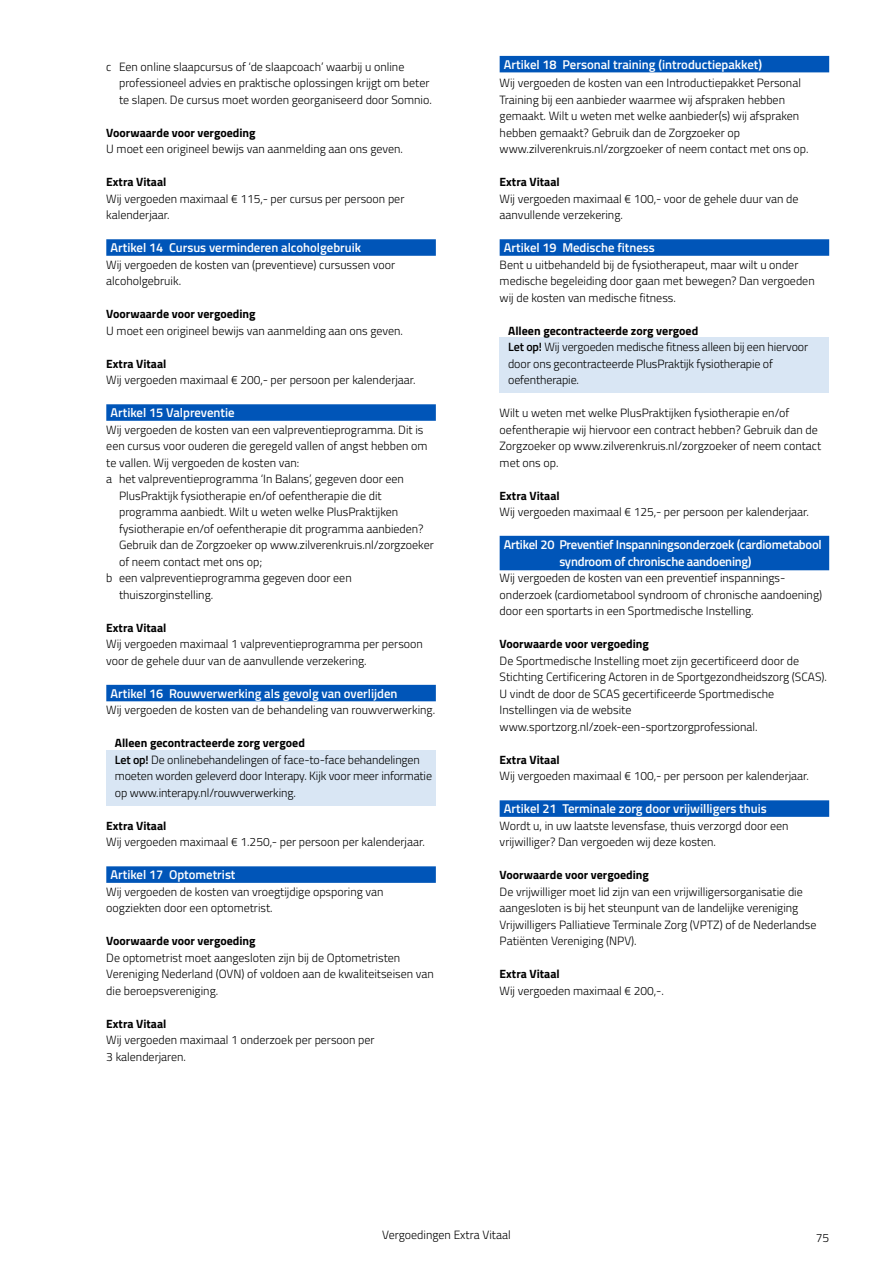
<style>
.page{position:relative;width:893px;height:1263px;background:#fff}
.page>*{position:absolute;margin:0;border:0;box-sizing:border-box;transform-origin:0 0}
.t1{font:600 12.75px "Titillium Web";color:#fff}
.t2{font:600 12.75px/16.5px "Titillium Web";letter-spacing:-.02em;color:#fff}
.t3{font:300 12px/16.5px "Titillium Web";color:#000}
.t4{font:700 12px "Titillium Web";color:#000}
.s1{font-weight:700}
.s2{font-weight:600}
</style>
<div class="page">
<div style="left:106px;top:239px;width:330px;height:17px;background:#0055b8"></div>
<div style="left:106px;top:404px;width:330px;height:17px;background:#0055b8"></div>
<div style="left:106px;top:685px;width:330px;height:16px;background:#0055b8"></div>
<div style="left:106px;top:750px;width:330px;height:55px;background:#d9e6f4"></div>
<div style="left:106px;top:866px;width:330px;height:17px;background:#0055b8"></div>
<div style="left:500px;top:56px;width:329px;height:16px;background:#0055b8"></div>
<div style="left:500px;top:239px;width:329px;height:17px;background:#0055b8"></div>
<div style="left:500px;top:337px;width:329px;height:56px;background:#d9e6f4"></div>
<div style="left:500px;top:536px;width:329px;height:34px;background:#0055b8"></div>
<div style="left:500px;top:800px;width:329px;height:17px;background:#0055b8"></div>
<p class="t3" style="left:119px;top:57px;width:314px;text-indent:-13px">c Een online slaapcursus of ‘de slaapcoach’ waarbij u online professioneel advies en praktische oplossingen krijgt om beter te slapen. De cursus moet worden georganiseerd door Somnio.</p>
<p class="t4" style="left:106px;top:123px;width:151px">Voorwaarde voor vergoeding</p>
<p class="t3" style="left:106px;top:140px;width:298px">U moet een origineel bewijs van aanmelding aan ons geven.</p>
<p class="t4" style="left:106px;top:173px;width:62px">Extra Vitaal</p>
<p class="t3" style="left:106px;top:189px;width:300px">Wij vergoeden maximaal € 115,- per cursus per persoon per kalenderjaar.</p>
<p class="t1" style="left:111px;top:238px;width:252px">Artikel 14 Cursus verminderen alcoholgebruik</p>
<p class="t3" style="left:106px;top:255px;width:290px">Wij vergoeden de kosten van (preventieve) cursussen voor alcoholgebruik.</p>
<p class="t4" style="left:106px;top:305px;width:151px">Voorwaarde voor vergoeding</p>
<p class="t3" style="left:106px;top:321px;width:298px">U moet een origineel bewijs van aanmelding aan ons geven.</p>
<p class="t4" style="left:106px;top:354px;width:62px">Extra Vitaal</p>
<p class="t3" style="left:106px;top:371px;width:311px">Wij vergoeden maximaal € 200,- per persoon per kalenderjaar.</p>
<p class="t1" style="left:111px;top:403px;width:126px">Artikel 15 Valpreventie</p>
<p class="t3" style="left:106px;top:420px;width:319px">Wij vergoeden de kosten van een valpreventieprogramma. Dit is</p>
<p class="t3" style="left:106px;top:437px;width:323px">een cursus voor ouderen die geregeld vallen of angst hebben om</p>
<p class="t3" style="left:106px;top:453px;width:195px">te vallen. Wij vergoeden de kosten van:</p>
<p class="t3" style="left:106px;top:470px;width:299px">a het valpreventieprogramma ‘In Balans’, gegeven door een</p>
<p class="t3" style="left:119px;top:486px;width:264px">PlusPraktijk fysiotherapie en/of oefentherapie die dit</p>
<p class="t3" style="left:119px;top:503px;width:281px">programma aanbiedt. Wilt u weten welke PlusPraktijken</p>
<p class="t3" style="left:119px;top:519px;width:306px">fysiotherapie en/of oefentherapie dit programma aanbieden?</p>
<p class="t3" style="left:119px;top:536px;width:316px">Gebruik dan de Zorgzoeker op www.zilverenkruis.nl/zorgzoeker</p>
<p class="t3" style="left:119px;top:552px;width:145px">of neem contact met ons op;</p>
<p class="t3" style="left:106px;top:569px;width:247px">b een valpreventieprogramma gegeven door een</p>
<p class="t3" style="left:119px;top:585px;width:96px">thuiszorginstelling.</p>
<p class="t4" style="left:106px;top:618px;width:62px">Extra Vitaal</p>
<p class="t3" style="left:106px;top:635px;width:318px">Wij vergoeden maximaal 1 valpreventieprogramma per persoon voor de gehele duur van de aanvullende verzekering.</p>
<p class="t1" style="left:111px;top:683px;width:288px">Artikel 16 Rouwverwerking als gevolg van overlijden</p>
<p class="t3" style="left:106px;top:701px;width:330px">Wij vergoeden de kosten van de behandeling van rouwverwerking.</p>
<p class="t3" style="left:115px;top:734px;width:319px"><span class="s1">Alleen gecontracteerde zorg vergoed<br></span><span class="s2">Let op!</span> De onlinebehandelingen of face-to-face behandelingen moeten worden geleverd door Interapy. Kijk voor meer informatie op www.interapy.nl/rouwverwerking.</p>
<p class="t4" style="left:106px;top:816px;width:62px">Extra Vitaal</p>
<p class="t3" style="left:106px;top:833px;width:320px">Wij vergoeden maximaal € 1.250,- per persoon per kalenderjaar.</p>
<p class="t1" style="left:111px;top:865px;width:126px">Artikel 17 Optometrist</p>
<p class="t3" style="left:106px;top:882px;width:279px">Wij vergoeden de kosten van vroegtijdige opsporing van oogziekten door een optometrist.</p>
<p class="t4" style="left:106px;top:932px;width:151px">Voorwaarde voor vergoeding</p>
<p class="t3" style="left:106px;top:948px;width:329px">De optometrist moet aangesloten zijn bij de Optometristen<br>Vereniging Nederland (OVN) of voldoen aan de kwaliteitseisen van die beroepsvereniging.</p>
<p class="t4" style="left:106px;top:1014px;width:62px">Extra Vitaal</p>
<p class="t3" style="left:106px;top:1031px;width:270px">Wij vergoeden maximaal 1 onderzoek per persoon per<br>3 kalenderjaren.</p>
<p class="t1" style="left:504px;top:55px;width:260px">Artikel 18 Personal training (introductiepakket)</p>
<p class="t3" style="left:500px;top:74px;width:311px">Wij vergoeden de kosten van een Introductiepakket Personal Training bij een aanbieder waarmee wij afspraken hebben gemaakt. Wilt u weten met welke aanbieder(s) wij afspraken hebben gemaakt? Gebruik dan de Zorgzoeker op www.zilverenkruis.nl/zorgzoeker of neem contact met ons op.</p>
<p class="t4" style="left:500px;top:173px;width:62px">Extra Vitaal</p>
<p class="t3" style="left:500px;top:189px;width:300px">Wij vergoeden maximaal € 100,- voor de gehele duur van de aanvullende verzekering.</p>
<p class="t1" style="left:504px;top:238px;width:152px">Artikel 19 Medische fitness</p>
<p class="t3" style="left:500px;top:255px;width:317px">Bent u uitbehandeld bij de fysiotherapeut, maar wilt u onder medische begeleiding door gaan met bewegen? Dan vergoeden wij de kosten van medische fitness.</p>
<p class="t3" style="left:508px;top:321px;width:301px"><span class="s1">Alleen gecontracteerde zorg vergoed<br></span><span class="s2">Let op!</span> Wij vergoeden medische fitness alleen bij een hiervoor door ons gecontracteerde PlusPraktijk fysiotherapie of oefentherapie.</p>
<p class="t3" style="left:500px;top:404px;width:323px">Wilt u weten met welke PlusPraktijken fysiotherapie en/of oefentherapie wij hiervoor een contract hebben? Gebruik dan de Zorgzoeker op www.zilverenkruis.nl/zorgzoeker of neem contact met ons op.</p>
<p class="t4" style="left:500px;top:486px;width:62px">Extra Vitaal</p>
<p class="t3" style="left:500px;top:503px;width:311px">Wij vergoeden maximaal € 125,- per persoon per kalenderjaar.</p>
<p class="t2" style="left:559px;top:536px;width:264px;text-indent:-55px">Artikel 20 Preventief Inspanningsonderzoek (cardiometabool syndroom of chronische aandoening)</p>
<p class="t3" style="left:500px;top:569px;width:324px">Wij vergoeden de kosten van een preventief inspannings&shy;onderzoek (cardiometabool syndroom of chronische aandoening) door een sportarts in een Sportmedische Instelling.</p>
<p class="t4" style="left:500px;top:635px;width:151px">Voorwaarde voor vergoeding</p>
<p class="t3" style="left:500px;top:651px;width:329px">De Sportmedische Instelling moet zijn gecertificeerd door de Stichting Certificering Actoren in de Sportgezondheidszorg (SCAS).<br>U vindt de door de SCAS gecertificeerde Sportmedische Instellingen via de website www.sportzorg.nl/zoek-een-sportzorgprofessional.</p>
<p class="t4" style="left:500px;top:750px;width:62px">Extra Vitaal</p>
<p class="t3" style="left:500px;top:767px;width:311px">Wij vergoeden maximaal € 100,- per persoon per kalenderjaar.</p>
<p class="t1" style="left:504px;top:799px;width:264px">Artikel 21 Terminale zorg door vrijwilligers thuis</p>
<p class="t3" style="left:500px;top:816px;width:290px">Wordt u, in uw laatste levensfase, thuis verzorgd door een vrijwilliger? Dan vergoeden wij deze kosten.</p>
<p class="t4" style="left:500px;top:866px;width:151px">Voorwaarde voor vergoeding</p>
<p class="t3" style="left:500px;top:882px;width:318px">De vrijwilliger moet lid zijn van een vrijwilligersorganisatie die aangesloten is bij het steunpunt van de landelijke vereniging Vrijwilligers Palliatieve Terminale Zorg (VPTZ) of de Nederlandse Patiënten Vereniging (NPV).</p>
<p class="t4" style="left:500px;top:965px;width:62px">Extra Vitaal</p>
<p class="t3" style="left:500px;top:981px;width:166px">Wij vergoeden maximaal € 200,-.</p>
<p class="t3" style="left:382px;top:1226px;width:130px">Vergoedingen Extra Vitaal</p>
<p class="t3" style="left:816px;top:1229px;width:15px">75</p>
</div>
